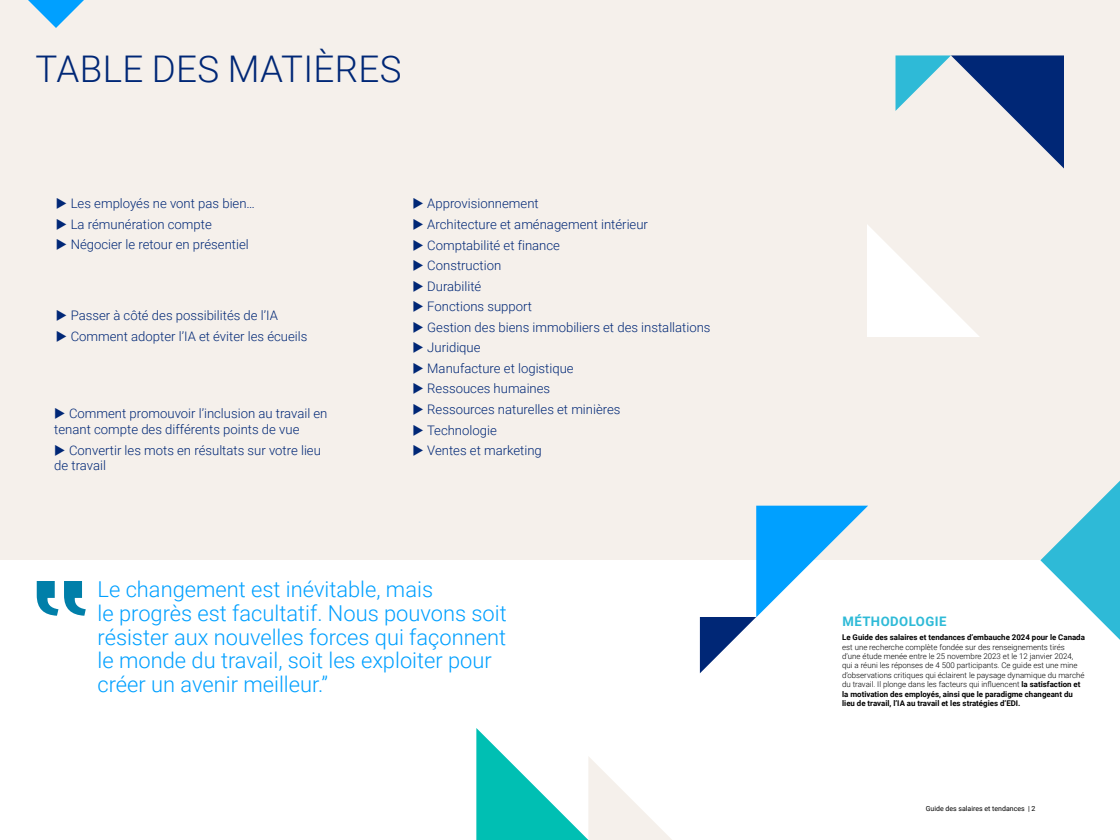
<style>
.page{position:relative;width:1120px;height:840px;background:#fff}
.page>*{position:absolute;margin:0;border:0;box-sizing:border-box;transform-origin:0 0}
.t1{font:300 36.75px "Roboto";letter-spacing:.01em;color:#002776}
.t2{font:300 21.88px/23.6px "Roboto";color:#00a0ff}
.t3{font:300 13.12px/15.8px "Roboto";color:#002776}
.t4{font:700 13.12px "Roboto";letter-spacing:.035em;color:#2ebad7}
.t5{font:300 7.88px/9.5px "Roboto";color:#000}
.t6{font:700 7.88px "Roboto";color:#000}
.t7{font:7px "Roboto";color:#000}
.s1{font-weight:700}
</style>
<div class="page">
<div style="left:0;top:0;width:1120px;height:560px;background:#f5f0eb"></div>
<svg style="left:28px;top:0;width:56px;height:28px"></svg>
<svg style="left:1040px;top:481px;width:80px;height:159px"></svg>
<svg style="left:700px;top:506px;width:168px;height:167px"></svg>
<svg style="left:896px;top:55px;width:168px;height:114px"></svg>
<svg style="left:476px;top:728px;width:196px;height:112px"></svg>
<svg style="left:867px;top:225px;width:112px;height:112px"></svg>
<svg style="left:37px;top:581px;width:49px;height:35px"></svg>
<h1 class="t1" style="left:36px;top:44px;width:368px">TABLE DES MATIÈRES</h1>
<p class="t3" style="left:56px;top:195px;width:201px">◆ Les employés ne vont pas bien…</p>
<p class="t3" style="left:56px;top:216px;width:157px">◆ La rémunération compte</p>
<p class="t3" style="left:56px;top:236px;width:194px">◆ Négocier le retour en présentiel</p>
<p class="t3" style="left:56px;top:307px;width:224px">◆ Passer à côté des possibilités de l’IA</p>
<p class="t3" style="left:56px;top:328px;width:253px">◆ Comment adopter l’IA et éviter les écueils</p>
<p class="t3" style="left:54px;top:405px;width:275px">◆ Comment promouvoir l’inclusion au travail en tenant compte des différents points de vue</p>
<p class="t3" style="left:54px;top:442px;width:268px">◆ Convertir les mots en résultats sur votre lieu de travail</p>
<p class="t3" style="left:413px;top:195px;width:128px">◆ Approvisionnement</p>
<p class="t3" style="left:413px;top:216px;width:237px">◆ Architecture et aménagement intérieur</p>
<p class="t3" style="left:413px;top:236px;width:149px">◆ Comptabilité et finance</p>
<p class="t3" style="left:413px;top:257px;width:90px">◆ Construction</p>
<p class="t3" style="left:413px;top:278px;width:70px">◆ Durabilité</p>
<p class="t3" style="left:413px;top:298px;width:121px">◆ Fonctions support</p>
<p class="t3" style="left:413px;top:319px;width:300px">◆ Gestion des biens immobiliers et des installations</p>
<p class="t3" style="left:413px;top:339px;width:70px">◆ Juridique</p>
<p class="t3" style="left:413px;top:360px;width:163px">◆ Manufacture et logistique</p>
<p class="t3" style="left:413px;top:380px;width:139px">◆ Ressouces humaines</p>
<p class="t3" style="left:413px;top:401px;width:210px">◆ Ressources naturelles et minières</p>
<p class="t3" style="left:413px;top:422px;width:86px">◆ Technologie</p>
<p class="t3" style="left:413px;top:442px;width:131px">◆ Ventes et marketing</p>
<h2 class="t2" style="left:98px;top:577px;width:411px">Le changement est inévitable, mais<br>le progrès est facultatif. Nous pouvons soit résister aux nouvelles forces qui façonnent le monde du travail, soit les exploiter pour créer un avenir meilleur.”</h2>
<p class="t4" style="left:842px;top:612px;width:106px">MÉTHODOLOGIE</p>
<p class="t6" style="left:842px;top:632px;width:244px">Le Guide des salaires et tendances d’embauche 2024 pour le Canada</p>
<p class="t5" style="left:842px;top:642px;width:244px">est une recherche complète fondée sur des renseignements tirés d’une étude menée entre le 25 novembre 2023 et le 12 janvier 2024, qui a réuni les réponses de 4 500 participants. Ce guide est une mine d’observations critiques qui éclairent le paysage dynamique du marché du travail. Il plonge dans les facteurs qui influencent <span class="s1">la satisfaction et la motivation des employés, ainsi que le paradigme changeant du lieu de travail, l’IA au travail et les stratégies d’EDI.</span></p>
<p class="t7" style="left:926px;top:803px;width:111px">Guide des salaires et tendances | 2</p>
</div>
